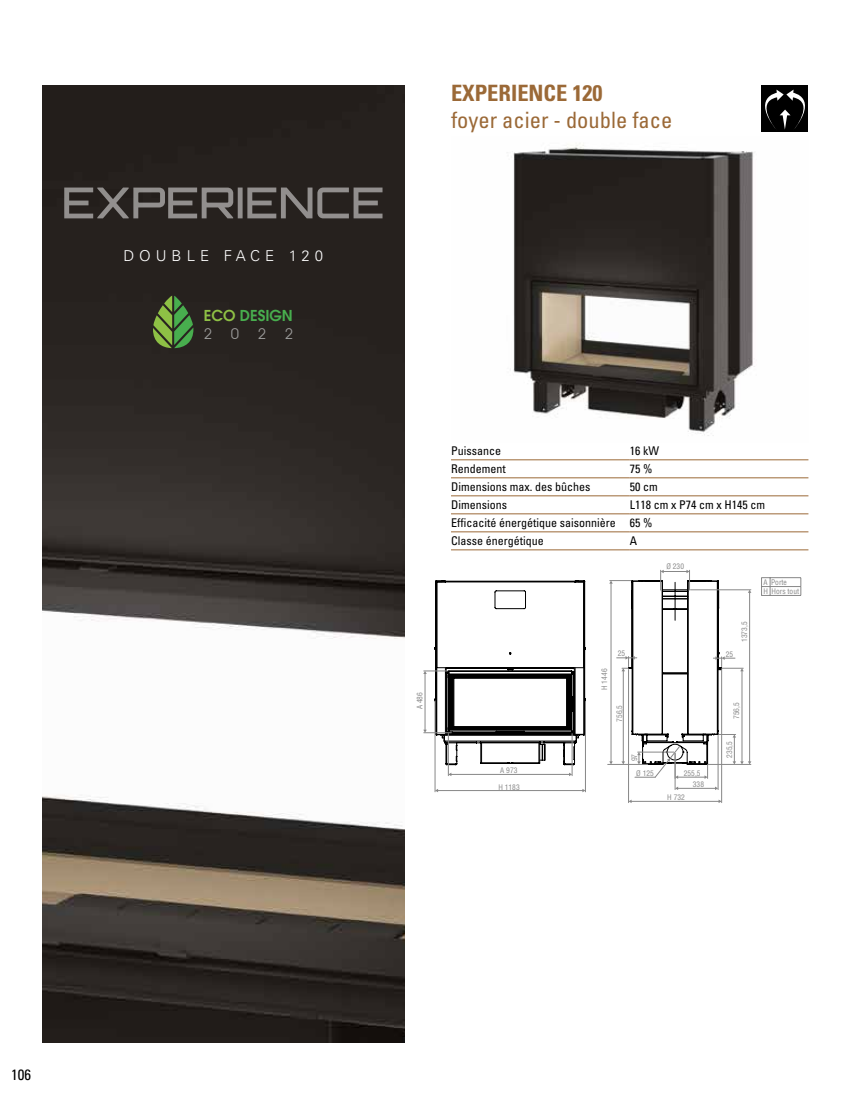
<style>
.page{position:relative;width:851px;height:1106px;background:#fff}
.page>*{position:absolute;margin:0;border:0;box-sizing:border-box;transform-origin:0 0}
.t1{font:condensed 22.5px "Univers LT Std";color:#9b6937}
.t2{font:700 condensed 22.5px "Univers LT Std";color:#9b6937}
.t3{font:300 15px "Univers LT Std";letter-spacing:.33em;color:#fff}
.t4{font:condensed 15px "Univers LT Std";color:#000}
.t5{font:600 14.7px "Avant Garde";color:#48ae4e}
.t6{font:14.7px "Avant Garde IT Cby BT";color:#9d9d9c}
.t7{font:condensed 12px/18px "Univers LT Std";color:#000}
.t8{font:condensed 7.5px/8.9px "Helvetica";color:#878787}
.s1{color:#8ec045}
</style>
<div class="page">
<img style="left:507px;top:143px;width:248px;height:293px">
<hr style="left:451px;top:459px;width:178px;height:1px;background:#9b6937">
<hr style="left:451px;top:477px;width:178px;height:1px;background:#9b6937">
<hr style="left:451px;top:495px;width:178px;height:1px;background:#9b6937">
<hr style="left:451px;top:513px;width:178px;height:1px;background:#9b6937">
<hr style="left:451px;top:531px;width:178px;height:1px;background:#9b6937">
<hr style="left:451px;top:549px;width:178px;height:1px;background:#9b6937">
<hr style="left:629px;top:459px;width:179px;height:1px;background:#9b6937">
<hr style="left:629px;top:477px;width:179px;height:1px;background:#9b6937">
<hr style="left:629px;top:495px;width:179px;height:1px;background:#9b6937">
<hr style="left:629px;top:513px;width:179px;height:1px;background:#9b6937">
<hr style="left:629px;top:531px;width:179px;height:1px;background:#9b6937">
<hr style="left:629px;top:549px;width:179px;height:1px;background:#9b6937">
<div style="left:761px;top:85px;width:47px;height:47px;background:#000"></div>
<svg style="left:765px;top:90px;width:40px;height:40px"></svg>
<img style="left:43px;top:85px;width:361px;height:957px">
<svg style="left:64px;top:187px;width:318px;height:31px;background:#534f4d"></svg>
<hr style="left:434px;top:701px;width:1px;height:90px;background:#878787">
<hr style="left:585px;top:701px;width:1px;height:90px;background:#878787">
<hr style="left:437px;top:790px;width:146px;height:1px;background:#878787">
<hr style="left:448px;top:733px;width:1px;height:42px;background:#878787">
<hr style="left:571px;top:733px;width:1px;height:42px;background:#878787">
<hr style="left:451px;top:774px;width:118px;height:1px;background:#878787">
<hr style="left:607px;top:764px;width:40px;height:1px;background:#878787">
<hr style="left:717px;top:735px;width:1px;height:54px;background:#878787">
<hr style="left:674px;top:753px;width:1px;height:36px;background:#878787">
<hr style="left:677px;top:788px;width:38px;height:1px;background:#878787">
<hr style="left:628px;top:669px;width:1px;height:133px;background:#878787">
<hr style="left:721px;top:669px;width:1px;height:133px;background:#878787">
<hr style="left:631px;top:801px;width:88px;height:1px;background:#878787">
<svg style="left:609px;top:569px;width:142px;height:210px"></svg>
<svg style="left:423px;top:580px;width:163px;height:185px"></svg>
<hr style="left:770px;top:577px;width:30px;height:1px;background:#878787">
<hr style="left:770px;top:586px;width:30px;height:1px;background:#878787">
<svg style="left:800px;top:578px;width:1px;height:17px"></svg>
<svg style="left:761px;top:577px;width:9px;height:19px"></svg>
<hr style="left:770px;top:595px;width:30px;height:1px;background:#878787">
<svg style="left:153px;top:295px;width:40px;height:54px;background:#4b7236"></svg>
<p class="t3" style="left:123px;top:246px;width:201px">DOUBLE FACE 120</p>
<p class="t5" style="left:204px;top:306px;width:90px"><span class="s1">ECO</span> DESIGN</p>
<p class="t6" style="left:204px;top:325px;width:10px">2</p>
<p class="t6" style="left:231px;top:325px;width:10px">0</p>
<p class="t6" style="left:258px;top:325px;width:10px">2</p>
<p class="t6" style="left:285px;top:325px;width:10px">2</p>
<h1 class="t2" style="left:451px;top:80px;width:153px">EXPERIENCE 120</h1>
<h1 class="t1" style="left:451px;top:106px;width:223px">foyer acier - double face</h1>
<p class="t8" style="left:415px;top:709px;width:19px;rotate:-90deg">A 486</p>
<p class="t7" style="left:451px;top:442px;width:166px">Puissance<br>Rendement<br>Dimensions max. des bûches<br>Dimensions<br>Efficacité énergétique saisonnière<br>Classe énergétique</p>
<p class="t7" style="left:629px;top:442px;width:137px">16 kW<br>75 %<br>50 cm<br>L118 cm x P74 cm x H145 cm<br>65 %<br>A</p>
<p class="t8" style="left:500px;top:766px;width:19px">A 973</p>
<p class="t8" style="left:498px;top:782px;width:23px">H 1183</p>
<p class="t8" style="left:666px;top:561px;width:19px">Ø 230</p>
<p class="t8" style="left:600px;top:690px;width:23px;rotate:-90deg">H 1446</p>
<p class="t8" style="left:617px;top:648px;width:9px">25</p>
<p class="t8" style="left:615px;top:722px;width:18px;rotate:-90deg">756,5</p>
<p class="t8" style="left:629px;top:761px;width:9px;rotate:-90deg">97</p>
<p class="t8" style="left:636px;top:768px;width:19px">Ø 125</p>
<p class="t8" style="left:683px;top:768px;width:18px">255,5</p>
<p class="t8" style="left:667px;top:793px;width:19px">H 732</p>
<p class="t8" style="left:692px;top:780px;width:13px">338</p>
<p class="t8" style="left:725px;top:650px;width:9px">25</p>
<p class="t8" style="left:739px;top:642px;width:22px;rotate:-90deg">1373,5</p>
<p class="t8" style="left:763px;top:578px;width:37px">A Porte<br>H Hors tout</p>
<p class="t8" style="left:732px;top:719px;width:18px;rotate:-90deg">756,5</p>
<p class="t8" style="left:725px;top:757px;width:18px;rotate:-90deg">235,5</p>
<p class="t4" style="left:11px;top:1064px;width:21px">106</p>
</div>
